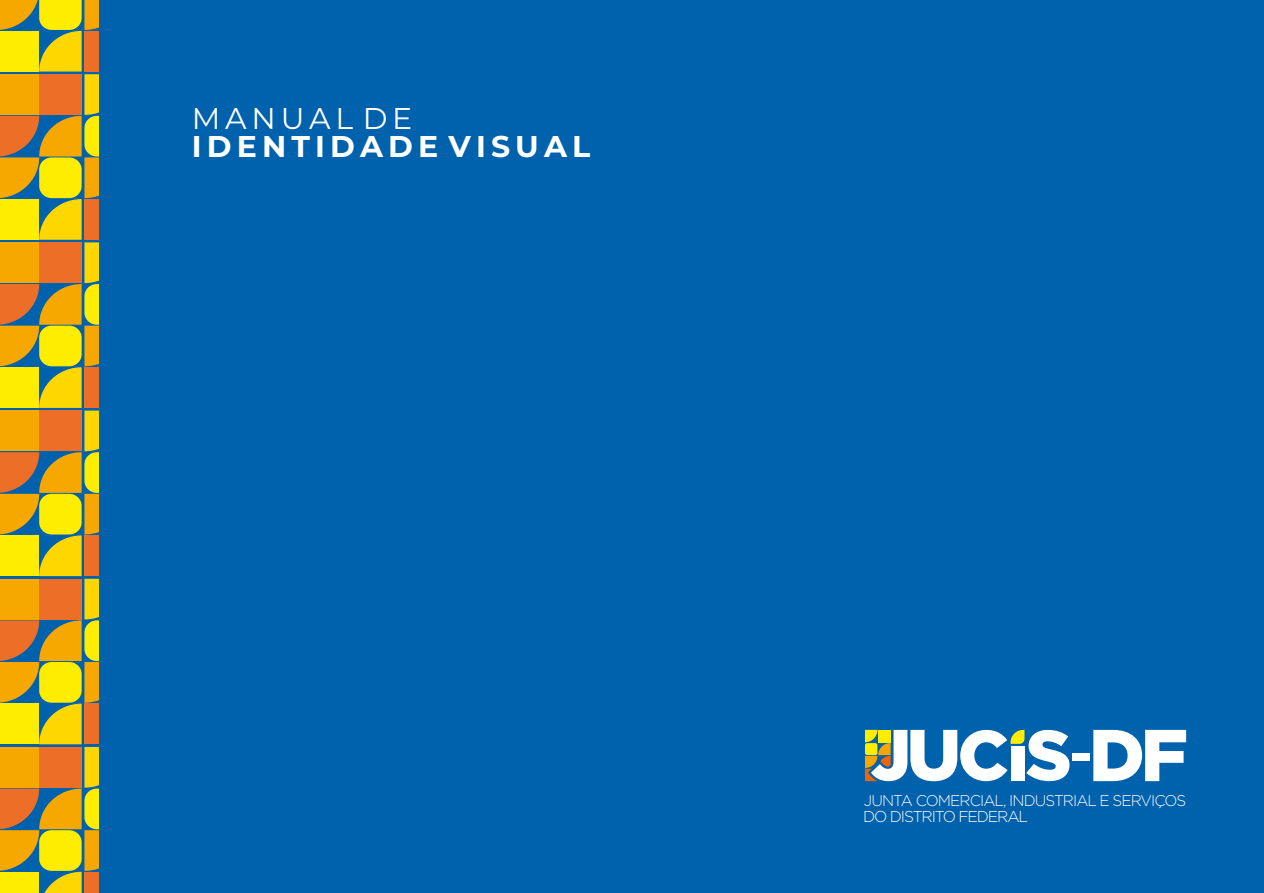
<style>
.page{position:relative;width:1264px;height:893px;background:#fff}
.page>*{position:absolute;margin:0;border:0;box-sizing:border-box;transform-origin:0 0}
.t1{font:700 30px "Montserrat";color:#fff}
.t2{font:30px "Montserrat";color:#fff}
.t3{font:300 15.75px "Gotham";letter-spacing:-.075em;color:#fff}
.t4{font:300 15.45px "Gotham";letter-spacing:-.06em;color:#fff}
</style>
<div class="page">
<div style="left:0;top:0;width:1263px;height:893px;background:#0061ad"></div>
<svg style="left:0;top:0;width:99px;height:893px;background:#d7a81e"></svg>
<div style="left:1072px;top:753px;width:18px;height:8px;background:#fff"></div>
<svg style="left:1093px;top:730px;width:92px;height:51px"></svg>
<svg style="left:865px;top:730px;width:204px;height:51px"></svg>
<h1 class="t2" style="left:192px;top:98px;width:222px">M A N U A L D E</h1>
<h1 class="t1" style="left:192px;top:125px;width:400px">I D E N T I D A D E V I S U A L</h1>
<p class="t4" style="left:863px;top:790px;width:324px">JUNTA COMERCIAL, INDUSTRIAL E SERVIÇOS</p>
<p class="t3" style="left:863px;top:806px;width:167px">DO DISTRITO FEDERAL</p>
</div>
